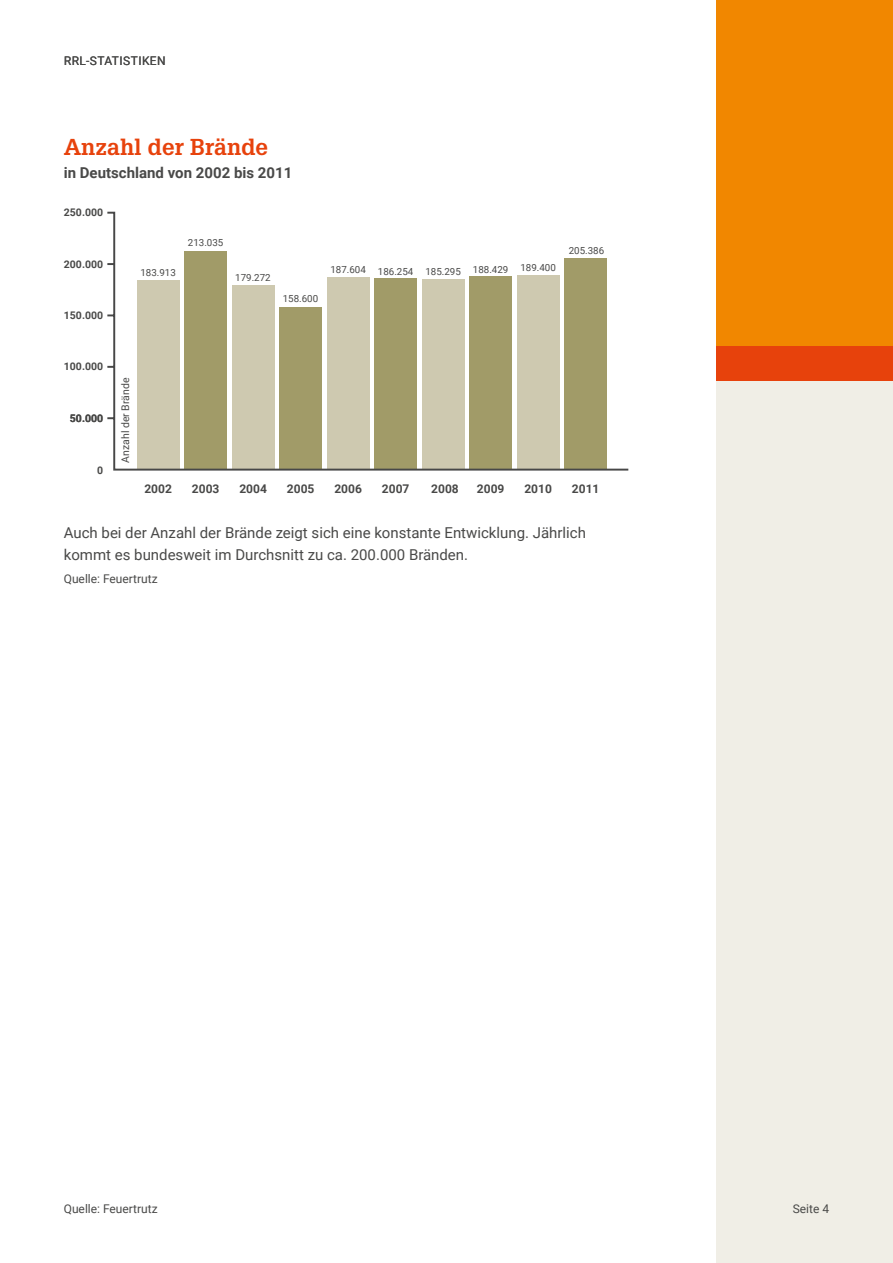
<style>
.page{position:relative;width:893px;height:1263px;background:#fff}
.page>*{position:absolute;margin:0;border:0;box-sizing:border-box;transform-origin:0 0}
.t1{font:700 22.5px "Glypha";color:#e7420c}
.t2{font:15px/22.5px "Roboto";color:#494948}
.t3{font:700 15px "Roboto";color:#494948}
.t4{font:12px "Roboto";color:#494948}
.t5{font:700 12px "Roboto";color:#494948}
.t6{font:12px "Roboto";letter-spacing:.035em;color:#494948}
.t7{font:700 10.5px "Roboto";color:#494948}
.t8{font:10.5px "Roboto";color:#494948}
.t9{font:9.75px "Roboto";color:#494948}
</style>
<div class="page">
<div style="left:716px;top:0;width:177px;height:1263px;background:#f0eee6"></div>
<div style="left:716px;top:346px;width:177px;height:34px;background:#e7420c"></div>
<div style="left:716px;top:0;width:177px;height:346px;background:#f18700"></div>
<svg style="left:107px;top:211px;width:522px;height:260px"></svg>
<p class="t6" style="left:64px;top:52px;width:103px">RRL-STATISTIKEN</p>
<h1 class="t1" style="left:64px;top:133px;width:206px">Anzahl der Brände</h1>
<p class="t3" style="left:64px;top:162px;width:230px">in Deutschland von 2002 bis 2011</p>
<p class="t7" style="left:64px;top:205px;width:41px">250.000</p>
<p class="t7" style="left:64px;top:257px;width:41px">200.000</p>
<p class="t7" style="left:64px;top:308px;width:41px">150.000</p>
<p class="t7" style="left:64px;top:359px;width:41px">100.000</p>
<p class="t7" style="left:70px;top:411px;width:35px">50.000</p>
<p class="t7" style="left:97px;top:463px;width:8px">0</p>
<p class="t9" style="left:140px;top:266px;width:37px">183.913</p>
<p class="t9" style="left:188px;top:236px;width:37px">213.035</p>
<p class="t9" style="left:235px;top:271px;width:37px">179.272</p>
<p class="t9" style="left:283px;top:292px;width:37px">158.600</p>
<p class="t9" style="left:330px;top:262px;width:227px">187.604 186.254 185.295 188.429 189.400</p>
<p class="t9" style="left:569px;top:244px;width:37px">205.386</p>
<p class="t8" style="left:118px;top:463px;width:87px;rotate:-90deg">Anzahl der Brände</p>
<p class="t5" style="left:144px;top:480px;width:29px">2002</p>
<p class="t5" style="left:192px;top:480px;width:29px">2003</p>
<p class="t5" style="left:239px;top:480px;width:29px">2004</p>
<p class="t5" style="left:287px;top:480px;width:29px">2005</p>
<p class="t5" style="left:334px;top:480px;width:29px">2006</p>
<p class="t5" style="left:382px;top:480px;width:29px">2007</p>
<p class="t5" style="left:431px;top:480px;width:29px">2008</p>
<p class="t5" style="left:477px;top:480px;width:29px">2009</p>
<p class="t5" style="left:524px;top:480px;width:29px">2010</p>
<p class="t5" style="left:572px;top:480px;width:29px">2011</p>
<p class="t2" style="left:64px;top:520px;width:524px">Auch bei der Anzahl der Brände zeigt sich eine konstante Entwicklung. Jährlich kommt es bundesweit im Durchsnitt zu ca. 200.000 Bränden.</p>
<p class="t4" style="left:64px;top:570px;width:95px">Quelle: Feuertrutz</p>
<p class="t4" style="left:64px;top:1200px;width:95px">Quelle: Feuertrutz</p>
<p class="t4" style="left:793px;top:1200px;width:38px">Seite 4</p>
</div>
